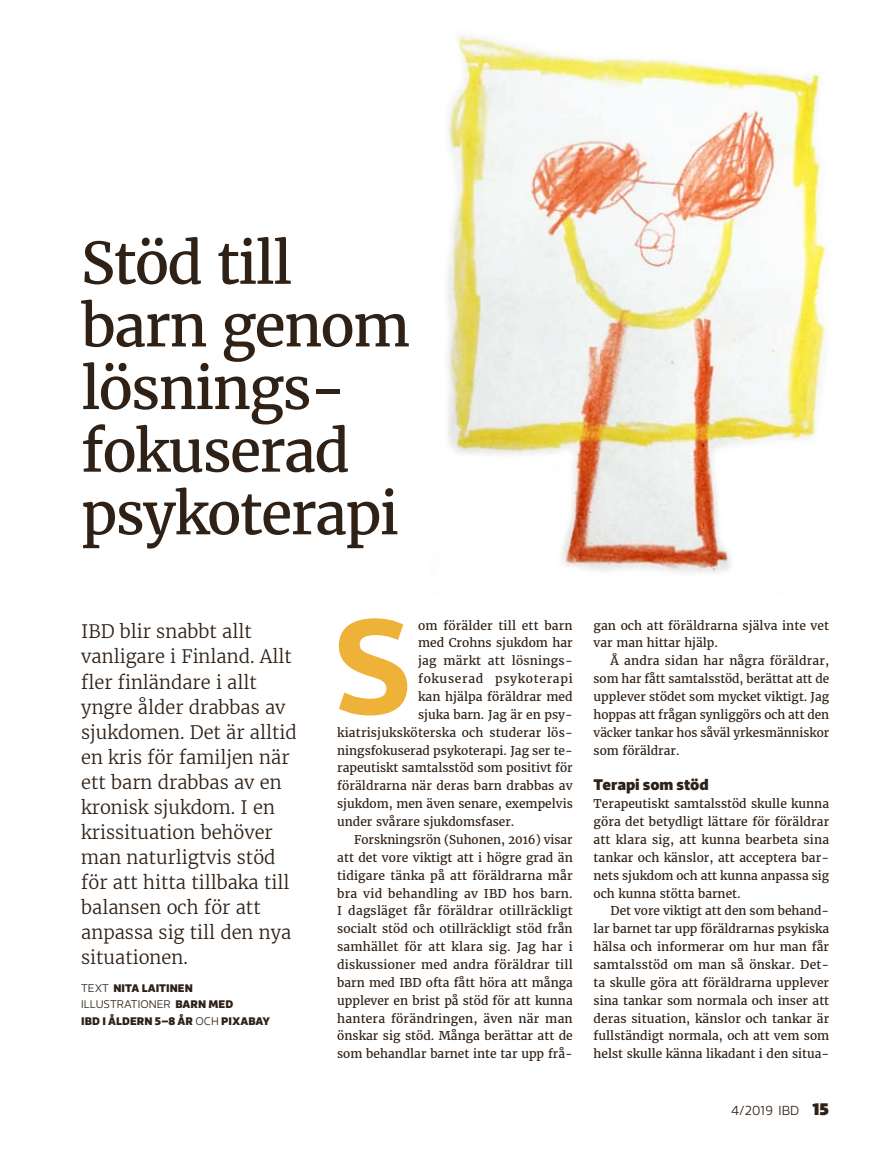
<style>
.page{position:relative;width:893px;height:1149px;background:#fff}
.page>*{position:absolute;margin:0;border:0;box-sizing:border-box;transform-origin:0 0}
.t1{font:700 133.05px "Riona Sans";color:#efb238}
.t2{font:57.15px/62.6px "Merriweather";letter-spacing:-.03em;color:#2f2116}
.t3{font:300 18.3px/25px "Merriweather";color:#2f2116}
.t4{font:900 15.15px "Riona Sans";letter-spacing:-.005em;color:#2f2116}
.t5{font:300 12.9px "Riona Sans";color:#2f2116}
.t6{font:12px/17.9px "Merriweather";letter-spacing:.005em;color:#2f2116;text-align:justify}
.t7{font:12px "Merriweather";letter-spacing:.055em;color:#2f2116}
.t8{font:300 10.95px "Riona Sans";color:#2f2116}
.t9{font:900 10.8px "Riona Sans";color:#2f2116}
.s1{font-weight:300;font-size:10.95px}
.s2{font-weight:900;font-size:10.8px}
.s3{font-weight:900;font-size:16.5px}
</style>
<div class="page">
<img style="left:447px;top:36px;width:379px;height:537px">
<h2 class="t2" style="left:81px;top:232px;width:331px">Stöd till barn genom lösnings&shy;fokuserad psykoterapi</h2>
<p class="t3" style="left:81px;top:619px;width:217px">IBD blir snabbt allt vanligare i Finland. Allt fler finländare i allt yngre ålder drabbas av sjukdomen. Det är alltid en kris för familjen när ett barn drabbas av en kronisk sjukdom. I en krissituation behöver man naturligtvis stöd för att hitta tillbaka till balansen och för att anpassa sig till den nya situationen.</p>
<p class="t9" style="left:81px;top:980px;width:113px"><span class="s1">TEXT</span> NITA LAITINEN</p>
<p class="t8" style="left:81px;top:997px;width:154px">ILLUSTRATIONER <span class="s2">BARN MED</span></p>
<p class="t9" style="left:81px;top:1013px;width:190px">IBD I ÅLDERN 5–8 ÅR <span class="s1">OCH</span> PIXABAY</p>
<h1 class="t1" style="left:333px;top:582px;width:82px">S</h1>
<p class="t6" style="left:418px;top:616px;width:156px">om förälder till ett barn</p>
<p class="t6" style="left:418px;top:634px;width:156px">med Crohns sjukdom har</p>
<p class="t6" style="left:418px;top:652px;width:156px">jag märkt att lösnings-</p>
<p class="t7" style="left:418px;top:671px;width:156px">fokuserad psykoterapi</p>
<p class="t6" style="left:418px;top:687px;width:156px">kan hjälpa föräldrar med</p>
<p class="t6" style="left:418px;top:705px;width:156px">sjuka barn. Jag är en psy-</p>
<p class="t6" style="left:337px;top:723px;width:237px">kiatrisjuksköterska och studerar lös-</p>
<p class="t6" style="left:337px;top:741px;width:237px">ningsfokuserad psykoterapi. Jag ser te-</p>
<p class="t6" style="left:337px;top:759px;width:237px">rapeutiskt samtalsstöd som positivt för</p>
<p class="t6" style="left:337px;top:776px;width:237px">föräldrarna när deras barn drabbas av</p>
<p class="t6" style="left:337px;top:794px;width:237px">sjukdom, men även senare, exempelvis</p>
<p class="t6" style="left:337px;top:812px;width:179px">under svårare sjukdomsfaser.</p>
<p class="t6" style="left:354px;top:830px;width:220px">Forskningsrön (Suhonen, 2016) visar</p>
<p class="t6" style="left:337px;top:848px;width:237px">att det vore viktigt att i högre grad än</p>
<p class="t6" style="left:337px;top:866px;width:237px">tidigare tänka på att föräldrarna mår</p>
<p class="t6" style="left:337px;top:884px;width:237px">bra vid behandling av IBD hos barn.</p>
<p class="t6" style="left:337px;top:901px;width:237px">I dagsläget får föräldrar otillräckligt</p>
<p class="t6" style="left:337px;top:919px;width:237px">socialt stöd och otillräckligt stöd från</p>
<p class="t6" style="left:337px;top:937px;width:237px">samhället för att klara sig. Jag har i</p>
<p class="t6" style="left:337px;top:955px;width:237px">diskussioner med andra föräldrar till</p>
<p class="t6" style="left:337px;top:973px;width:237px">barn med IBD ofta fått höra att många</p>
<p class="t6" style="left:337px;top:991px;width:237px">upplever en brist på stöd för att kunna</p>
<p class="t6" style="left:337px;top:1009px;width:237px">hantera förändringen, även när man</p>
<p class="t6" style="left:337px;top:1026px;width:237px">önskar sig stöd. Många berättar att de</p>
<p class="t6" style="left:337px;top:1044px;width:237px">som behandlar barnet inte tar upp frå-</p>
<p class="t6" style="left:594px;top:616px;width:237px">gan och att föräldrarna själva inte vet var man hittar hjälp.</p>
<p class="t6" style="left:594px;top:652px;width:237px;text-indent:17px">Å andra sidan har några föräldrar, som har fått samtalsstöd, berättat att de upplever stödet som mycket viktigt. Jag hoppas att frågan synliggörs och att den väcker tankar hos såväl yrkesmänniskor som föräldrar.</p>
<p class="t4" style="left:594px;top:774px;width:117px">Terapi som stöd</p>
<p class="t6" style="left:594px;top:794px;width:237px">Terapeutiskt samtalsstöd skulle kunna göra det betydligt lättare för föräldrar att klara sig, att kunna bearbeta sina tankar och känslor, att acceptera bar&shy;nets sjukdom och att kunna anpassa sig och kunna stötta barnet.</p>
<p class="t6" style="left:594px;top:901px;width:237px;text-indent:17px">Det vore viktigt att den som behand&shy;lar barnet tar upp föräldrarnas psykiska hälsa och informerar om hur man får samtalsstöd om man så önskar. Det&shy;ta skulle göra att föräldrarna upplever sina tankar som normala och inser att deras situation, känslor och tankar är fullständigt normala, och att vem som helst skulle känna likadant i den situa-</p>
<p class="t5" style="left:731px;top:1102px;width:100px">4/2019 IBD <span class="s3">15</span></p>
</div>
